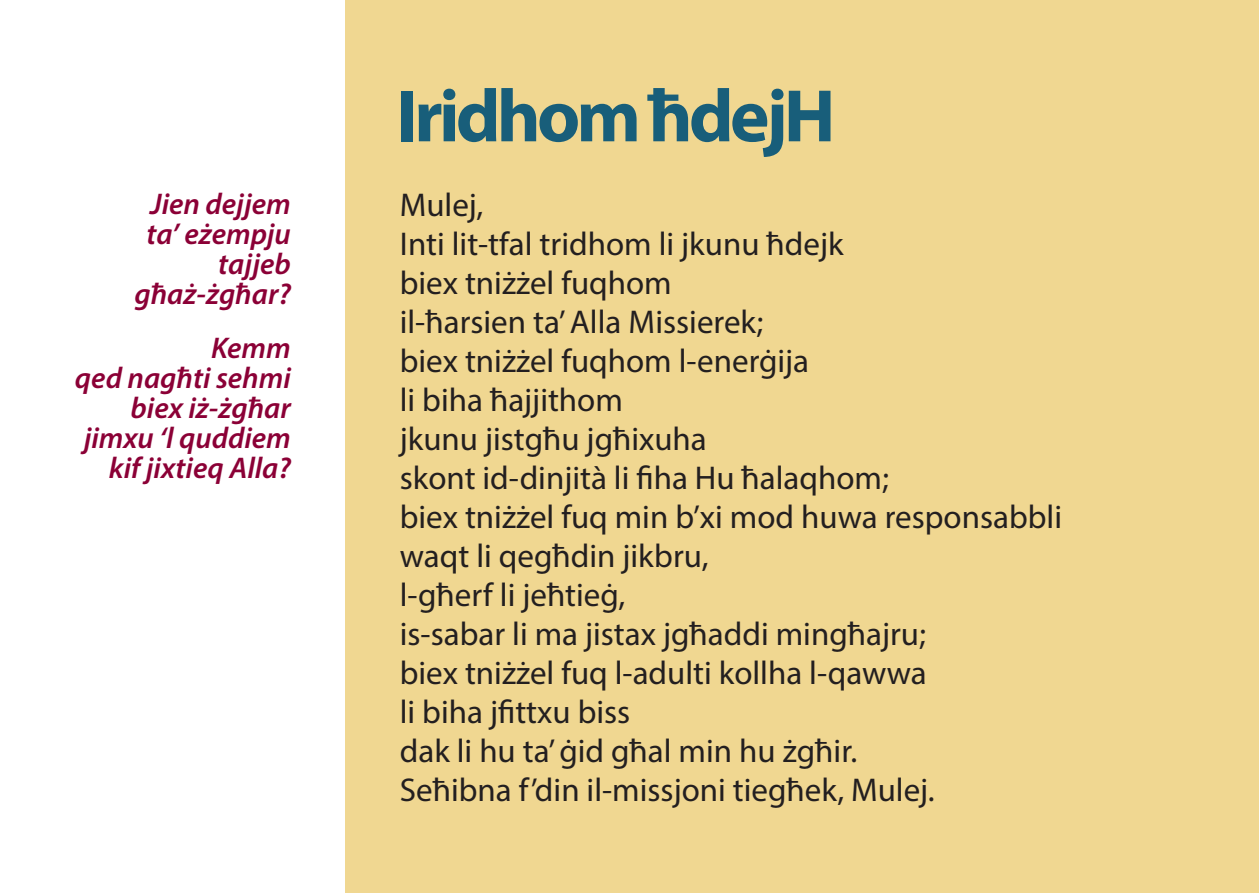
<style>
.page{position:relative;width:1259px;height:893px;background:#fff}
.page>*{position:absolute;margin:0;border:0;box-sizing:border-box;transform-origin:0 0}
.jub-boldheadings{font:700 75px "Myriad Pro";letter-spacing:-.05em;color:#185e7a}
.t1{font:33px "Myriad Pro";color:#231f20}
.t2{font:italic 600 30px/30px "Myriad Pro";color:#8b0036;text-align:right}
</style>
<div class="page">
<div style="left:345px;top:0;width:914px;height:893px;background:#f0d791"></div>
<p class="t2" style="left:150px;top:188px;width:142px">Jien dejjem</p>
<p class="t2" style="left:146px;top:218px;width:146px">ta’ eżempju tajjeb</p>
<p class="t2" style="left:134px;top:278px;width:158px">għaż-żgħar?</p>
<p class="t2" style="left:211px;top:332px;width:81px">Kemm</p>
<p class="t2" style="left:75px;top:362px;width:217px">qed nagħti sehmi</p>
<p class="t2" style="left:84px;top:392px;width:208px">biex iż-żgħar jimxu ‘l quddiem kif jixtieq Alla?</p>
<p class="jub-boldheadings" style="left:396px;top:67px;width:440px">Iridhom ħdejH</p>
<p class="t1" style="left:400px;top:185px;width:85px">Mulej,</p>
<p class="t1" style="left:400px;top:224px;width:445px">Inti lit-tfal tridhom li jkunu ħdejk</p>
<p class="t1" style="left:400px;top:263px;width:273px">biex tniżżel fuqhom</p>
<p class="t1" style="left:400px;top:302px;width:365px">il-ħarsien ta’ Alla Missierek;</p>
<p class="t1" style="left:400px;top:341px;width:411px">biex tniżżel fuqhom l-enerġija</p>
<p class="t1" style="left:400px;top:380px;width:225px">li biha ħajjithom</p>
<p class="t1" style="left:400px;top:419px;width:308px">jkunu jistgħu jgħixuha</p>
<p class="t1" style="left:400px;top:458px;width:490px">skont id-dinjità li fiha Hu ħalaqhom;</p>
<p class="t1" style="left:400px;top:497px;width:664px">biex tniżżel fuq min b’xi mod huwa responsabbli</p>
<p class="t1" style="left:400px;top:536px;width:310px">waqt li qegħdin jikbru,</p>
<p class="t1" style="left:400px;top:575px;width:227px">l-għerf li jeħtieġ,</p>
<p class="t1" style="left:400px;top:614px;width:527px">is-sabar li ma jistax jgħaddi mingħajru;</p>
<p class="t1" style="left:400px;top:653px;width:528px">biex tniżżel fuq l-adulti kollha l-qawwa</p>
<p class="t1" style="left:400px;top:692px;width:232px">li biha jfittxu biss</p>
<p class="t1" style="left:400px;top:731px;width:459px">dak li hu ta’ ġid għal min hu żgħir.</p>
<p class="t1" style="left:400px;top:770px;width:536px">Seħibna f’din il-missjoni tiegħek, Mulej.</p>
</div>
